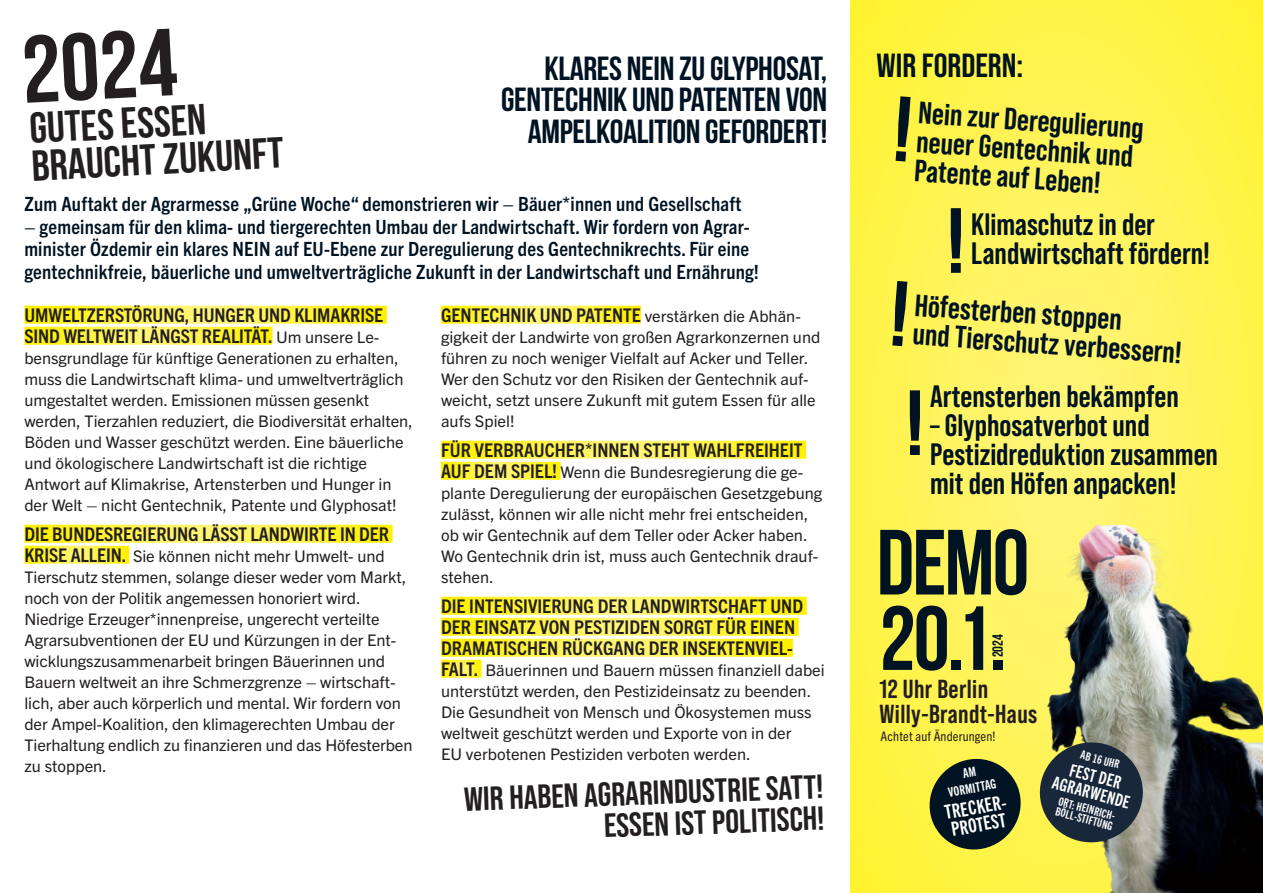
<style>
.page{position:relative;width:1263px;height:893px;background:#fff}
.page>*{position:absolute;margin:0;border:0;box-sizing:border-box;transform-origin:0 0}
.t1{font:95.25px "Bebas Neue";color:#231f20}
.t2{font:92.4px "Bebas Neue";color:#001322}
.t3{font:90.75px "Bebas Neue";color:#001322}
.t4{font:43.35px/37.7px "Bebas Neue";color:#231f20}
.t5{font:33.45px/31.3px "Bebas Neue";letter-spacing:-.01em;color:#001322;text-align:right}
.t6{font:700 33.45px/31.5px "Bebas Neue Pro";color:#231f20;text-align:right}
.t7{font:700 33.45px "Bebas Neue Pro";color:#001322}
.t8{font:700 30.9px/29px "Bebas Neue Pro";color:#001322}
.t9{font:700 26.1px/24.9px "Bebas Neue Pro";letter-spacing:.015em;color:#231f20}
.t10{font:700 condensed 19.65px/22.5px "Trade Gothic Next LT Pro";letter-spacing:.01em;color:#001322}
.t11{font:19.5px/17.4px "Trade Gothic Next LT Pro Bd Cm";color:#fff}
.t12{font:700 condensed 18.9px/21px "Trade Gothic Next LT Pro";color:#231f20}
.t13{font:17.4px/16.5px "Trade Gothic Next LT Pro Bd Cm";color:#fff;text-align:center}
.t14{font:16.05px/21px "Trade Gothic Next LT Pro";color:#231f20}
.t15{font:14.7px "Bebas Neue";color:#001322}
.t16{font:condensed 13.05px "Trade Gothic Next LT Pro";letter-spacing:.01em;color:#231f20}
.t17{font:13.05px/16.5px "Trade Gothic Next LT Pro Bd Cm";color:#fff;text-align:center}
.t18{font:11.7px/10.5px "Trade Gothic Next LT Pro Bd Cm";color:#fff}
.s1{font-weight:400;font-stretch:normal;font-size:16.05px}
.s2{font-weight:700;font-stretch:condensed;font-size:18.9px}
</style>
<div class="page">
<svg style="left:24px;top:306px;width:363px;height:18px;background:#fff23f"></svg>
<svg style="left:24px;top:327px;width:249px;height:18px;background:#fff240"></svg>
<svg style="left:24px;top:525px;width:369px;height:18px;background:#fff23f"></svg>
<svg style="left:24px;top:546px;width:105px;height:18px;background:#fff23e"></svg>
<svg style="left:441px;top:306px;width:200px;height:18px;background:#fff23f"></svg>
<svg style="left:441px;top:441px;width:365px;height:18px;background:#fff23f"></svg>
<svg style="left:441px;top:462px;width:120px;height:18px;background:#fff23f"></svg>
<svg style="left:441px;top:597px;width:366px;height:18px;background:#fff23f"></svg>
<svg style="left:441px;top:618px;width:358px;height:18px;background:#fff23f"></svg>
<svg style="left:441px;top:639px;width:352px;height:18px;background:#fff23f"></svg>
<svg style="left:441px;top:660px;width:41px;height:18px"></svg>
<svg style="left:850px;top:0;width:413px;height:893px;background:#fff354"></svg>
<img style="left:1046px;top:525px;width:217px;height:368px">
<svg style="left:924px;top:754px;width:102px;height:101px;background:#5e6631"></svg>
<svg style="left:1038px;top:741px;width:106px;height:103px;background:#465047"></svg>
<svg style="left:895px;top:96px;width:15px;height:66px"></svg>
<svg style="left:892px;top:281px;width:15px;height:65px"></svg>
<h1 class="t1" style="left:19px;top:18px;width:157px;rotate:-3deg">2024</h1>
<h3 class="t4" style="left:29px;top:109px;width:253px;rotate:-3deg">GUTES ESSEN<br>BRAUCHT ZUKUNFT</h3>
<h3 class="t5" style="left:501px;top:52px;width:328px">KLARES NEIN ZU GLYPHOSAT,<br>GENTECHNIK UND PATENTEN VON<br>AMPELKOALITION GEFORDERT!</h3>
<h3 class="t7" style="left:876px;top:46px;width:148px">WIR FORDERN:</h3>
<h3 class="t8" style="left:920px;top:97px;width:227px;rotate:4deg">Nein zur Deregulierung neuer Gentechnik und<br>Patente auf Leben!</h3>
<p class="t10" style="left:24px;top:192px;width:719px">Zum Auftakt der Agrarmesse „Grüne Woche“ demonstrieren wir – Bäuer*innen und Gesellschaft</p>
<p class="t10" style="left:24px;top:214px;width:736px">– gemeinsam für den klima- und tiergerechten Umbau der Landwirtschaft. Wir fordern von Agrar&shy;minister Özdemir ein klares NEIN auf EU-Ebene zur Deregulierung des Gentechnikrechts. Für eine gentechnikfreie, bäuerliche und umweltverträgliche Zukunft in der Landwirtschaft und Ernährung!</p>
<h2 class="t2" style="left:947px;top:190px;width:19px">!</h2>
<h3 class="t8" style="left:971px;top:210px;width:240px">Klimaschutz in der<br>Landwirtschaft fördern!</h3>
<p class="t12" style="left:24px;top:304px;width:360px">UMWELTZERSTÖRUNG, HUNGER UND KLIMAKRISE<br>SIND WELTWEIT LÄNGST REALITÄT. <span class="s1">Um unsere Le-</span></p>
<p class="t14" style="left:24px;top:347px;width:390px">bensgrundlage für künftige Generationen zu erhalten, muss die Landwirtschaft klima- und umweltverträglich umgestaltet werden. Emissionen müssen gesenkt werden, Tierzahlen reduziert, die Biodiversität erhalten, Böden und Wasser geschützt werden. Eine bäuerliche und ökologischere Landwirtschaft ist die richtige Antwort auf Klimakrise, Artensterben und Hunger in der Welt – nicht Gentechnik, Patente und Glyphosat!</p>
<p class="t12" style="left:24px;top:523px;width:366px">DIE BUNDESREGIERUNG LÄSST LANDWIRTE IN DER</p>
<p class="t14" style="left:24px;top:545px;width:390px"><span class="s2">KRISE ALLEIN.</span> Sie können nicht mehr Umwelt- und Tierschutz stemmen, solange dieser weder vom Markt, noch von der Politik angemessen honoriert wird.<br>Niedrige Erzeuger*innenpreise, ungerecht verteilte Agrarsubventionen der EU und Kürzungen in der Ent&shy;wicklungszusammenarbeit bringen Bäuerinnen und Bauern weltweit an ihre Schmerzgrenze – wirtschaft&shy;lich, aber auch körperlich und mental. Wir fordern von der Ampel-Koalition, den klimagerechten Umbau der Tierhaltung endlich zu finanzieren und das Höfesterben zu stoppen.</p>
<p class="t12" style="left:441px;top:304px;width:361px">GENTECHNIK UND PATENTE <span class="s1">verstärken die Abhän-</span></p>
<p class="t14" style="left:441px;top:326px;width:381px">gigkeit der Landwirte von großen Agrarkonzernen und führen zu noch weniger Vielfalt auf Acker und Teller.<br>Wer den Schutz vor den Risiken der Gentechnik auf&shy;weicht, setzt unsere Zukunft mit gutem Essen für alle aufs Spiel!</p>
<p class="t12" style="left:441px;top:439px;width:363px">FÜR VERBRAUCHER*INNEN STEHT WAHLFREIHEIT</p>
<p class="t14" style="left:441px;top:461px;width:383px"><span class="s2">AUF DEM SPIEL!</span> Wenn die Bundesregierung die ge&shy;plante Deregulierung der europäischen Gesetzgebung zulässt, können wir alle nicht mehr frei entscheiden, ob wir Gentechnik auf dem Teller oder Acker haben.<br>Wo Gentechnik drin ist, muss auch Gentechnik drauf&shy;stehen.</p>
<p class="t12" style="left:441px;top:595px;width:364px">DIE INTENSIVIERUNG DER LANDWIRTSCHAFT UND<br>DER EINSATZ VON PESTIZIDEN SORGT FÜR EINEN<br>DRAMATISCHEN RÜCKGANG DER INSEKTENVIEL-</p>
<p class="t14" style="left:441px;top:659px;width:385px"><span class="s2">FALT.</span> Bäuerinnen und Bauern müssen finanziell dabei unterstützt werden, den Pestizideinsatz zu beenden.<br>Die Gesundheit von Mensch und Ökosystemen muss weltweit geschützt werden und Exporte von in der<br>EU verbotenen Pestiziden verboten werden.</p>
<h3 class="t6" style="left:463px;top:783px;width:361px;rotate:-2deg">WIR HABEN AGRARINDUSTRIE SATT!<br>ESSEN IST POLITISCH!</h3>
<h3 class="t8" style="left:916px;top:290px;width:271px;rotate:4deg">Höfesterben stoppen<br>und Tierschutz verbessern!</h3>
<h2 class="t2" style="left:906px;top:372px;width:19px">!</h2>
<h3 class="t8" style="left:930px;top:381px;width:250px">Artensterben bekämpfen</h3>
<h3 class="t8" style="left:930px;top:410px;width:289px">– Glyphosatverbot und<br>Pestizidreduktion zusammen mit den Höfen anpacken!</h3>
<h2 class="t2" style="left:876px;top:512px;width:154px">DEMO</h2>
<h3 class="t3" style="left:879px;top:589px;width:129px">20.1.</h3>
<h3 class="t9" style="left:879px;top:676px;width:159px">12 Uhr Berlin<br>Willy-Brandt-Haus</h3>
<p class="t15" style="left:990px;top:657px;width:25px;rotate:-90deg">2024</p>
<p class="t16" style="left:881px;top:727px;width:116px">Achtet auf Änderungen!</p>
<p class="t17" style="left:944px;top:767px;width:50px;rotate:-10deg">AM<br>VORMITTAG</p>
<p class="t11" style="left:943px;top:803px;width:68px;rotate:-10deg">TRECKER-<br>PROTEST</p>
<p class="t18" style="left:1082px;top:748px;width:41px;rotate:15deg">AB 16 UHR</p>
<p class="t13" style="left:1059px;top:757px;width:81px;rotate:15deg">FEST DER<br>AGRARWENDE</p>
<p class="t18" style="left:1060px;top:795px;width:63px;rotate:15deg">ORT: HEINRICH-<br>BÖLL-STIFTUNG</p>
</div>
